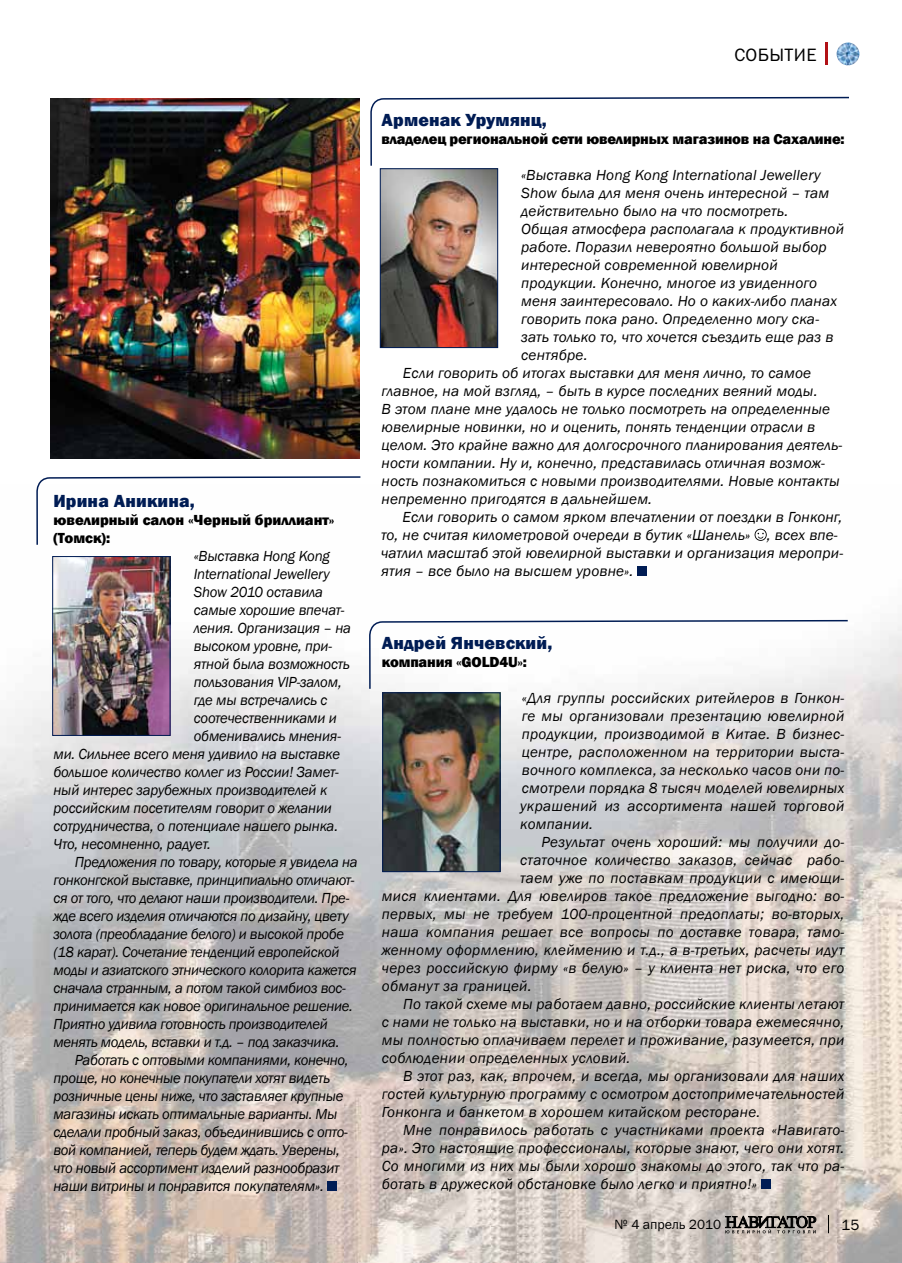
<style>
.page{position:relative;width:902px;height:1263px;background:#fff}
.page>*{position:absolute;margin:0;border:0;box-sizing:border-box;transform-origin:0 0}
.t1{font:800 18px "Franklin Gothic";letter-spacing:.01em;color:#001c54}
.t2{font:18px "Franklin Gothic Book C";color:#000}
.t3{font:italic 15px/18px "Franklin Gothic";letter-spacing:.01em;color:#000;text-align:justify}
.t4{font:italic 15px "Franklin Gothic";letter-spacing:-.02em;color:#000}
.t5{font:italic 15px "Franklin Gothic";letter-spacing:-.01em;color:#000}
.t6{font:800 15px/18px "Franklin Gothic";letter-spacing:-.01em;color:#000}
.t7{font:15px "Franklin Gothic Book C";color:#000}
.t8{font:13.5px "Franklin Gothic Book C";color:#000}
</style>
<div class="page">
<img style="left:836px;top:43px;width:23px;height:22px;border-radius:11px">
<hr style="left:825px;top:43px;width:3px;height:22px;background:#b11116">
<svg style="left:370px;top:96px;width:479px;height:70px"></svg>
<img style="left:0;top:528px;width:901px;height:735px">
<svg style="left:725px;top:1216px;width:91px;height:17px;background:#726d69"></svg>
<svg style="left:828px;top:1215px;width:1px;height:18px"></svg>
<svg style="left:754px;top:529px;width:12px;height:12px"></svg>
<div style="left:637px;top:566px;width:9px;height:10px;background:#001c54"></div>
<div style="left:327px;top:1181px;width:9px;height:10px;background:#001c54"></div>
<img style="left:382px;top:170px;width:114px;height:176px">
<div style="left:380px;top:168px;width:118px;height:180px;border:1px solid #001c54"></div>
<img style="left:54px;top:558px;width:114px;height:176px">
<div style="left:52px;top:556px;width:118px;height:180px;border:1px solid #001c54"></div>
<svg style="left:36px;top:476px;width:326px;height:70px"></svg>
<img style="left:51px;top:98px;width:308px;height:361px">
<div style="left:761px;top:1179px;width:9px;height:9px;background:#001c54"></div>
<img style="left:384px;top:694px;width:114px;height:176px">
<div style="left:382px;top:692px;width:118px;height:180px;border:1px solid #001c54"></div>
<svg style="left:368px;top:619px;width:481px;height:71px"></svg>
<p class="t1" style="left:53px;top:489px;width:143px">Ирина Аникина,</p>
<p class="t6" style="left:53px;top:511px;width:282px">ювелирный салон «Черный бриллиант» (Томск):</p>
<p class="t5" style="left:194px;top:546px;width:138px">«Выставка Hong Kong</p>
<p class="t5" style="left:194px;top:564px;width:137px">International Jewellery</p>
<p class="t5" style="left:194px;top:582px;width:131px">Show 2010 оставила</p>
<p class="t5" style="left:194px;top:600px;width:152px">самые хорошие впечат-</p>
<p class="t5" style="left:194px;top:618px;width:159px">ления. Организация – на</p>
<p class="t5" style="left:194px;top:636px;width:140px">высоком уровне, при-</p>
<p class="t5" style="left:194px;top:654px;width:158px">ятной была возможность</p>
<p class="t5" style="left:194px;top:672px;width:149px">пользования VIP-залом,</p>
<p class="t5" style="left:194px;top:690px;width:135px">где мы встречались с</p>
<p class="t5" style="left:194px;top:708px;width:145px">соотечественниками и</p>
<p class="t5" style="left:194px;top:726px;width:149px">обменивались мнения-</p>
<p class="t5" style="left:53px;top:744px;width:288px">ми. Сильнее всего меня удивило на выставке</p>
<p class="t5" style="left:53px;top:762px;width:287px">большое количество коллег из России! Замет-</p>
<p class="t5" style="left:53px;top:780px;width:275px">ный интерес зарубежных производителей к</p>
<p class="t5" style="left:53px;top:798px;width:280px">российским посетителям говорит о желании</p>
<p class="t5" style="left:53px;top:816px;width:286px">сотрудничества, о потенциале нашего рынка.</p>
<p class="t5" style="left:53px;top:834px;width:159px">Что, несомненно, радует.</p>
<p class="t4" style="left:75px;top:852px;width:284px">Предложения по товару, которые я увидела на</p>
<p class="t4" style="left:53px;top:870px;width:302px">гонконгской выставке, принципиально отличают-</p>
<p class="t4" style="left:53px;top:888px;width:297px">ся от того, что делают наши производители. Пре-</p>
<p class="t4" style="left:53px;top:906px;width:297px">жде всего изделия отличаются по дизайну, цвету</p>
<p class="t4" style="left:53px;top:924px;width:292px">золота (преобладание белого) и высокой пробе</p>
<p class="t4" style="left:53px;top:942px;width:287px">(18 карат). Сочетание тенденций европейской</p>
<p class="t4" style="left:53px;top:960px;width:305px">моды и азиатского этнического колорита кажется</p>
<p class="t4" style="left:53px;top:978px;width:294px">сначала странным, а потом такой симбиоз вос-</p>
<p class="t4" style="left:53px;top:996px;width:301px">принимается как новое оригинальное решение.</p>
<p class="t4" style="left:53px;top:1014px;width:276px">Приятно удивила готовность производителей</p>
<p class="t4" style="left:53px;top:1032px;width:287px">менять модель, вставки и т.д. – под заказчика.</p>
<p class="t4" style="left:75px;top:1050px;width:275px">Работать с оптовыми компаниями, конечно,</p>
<p class="t4" style="left:53px;top:1068px;width:278px">проще, но конечные покупатели хотят видеть</p>
<p class="t4" style="left:53px;top:1086px;width:291px">розничные цены ниже, что заставляет крупные</p>
<p class="t4" style="left:53px;top:1104px;width:285px">магазины искать оптимальные варианты. Мы</p>
<p class="t4" style="left:53px;top:1122px;width:296px">сделали пробный заказ, объединившись с опто-</p>
<p class="t4" style="left:53px;top:1140px;width:288px">вой компанией, теперь будем ждать. Уверены,</p>
<p class="t4" style="left:53px;top:1158px;width:287px">что новый ассортимент изделий разнообразит</p>
<p class="t4" style="left:53px;top:1176px;width:272px">наши витрины и понравится покупателям».</p>
<p class="t2" style="left:734px;top:45px;width:13px">событие</p>
<p class="t1" style="left:381px;top:108px;width:166px">Арменак Урумянц,</p>
<p class="t6" style="left:381px;top:130px;width:464px">владелец региональной сети ювелирных магазинов на Сахалине:</p>
<p class="t3" style="left:521px;top:166px;width:301px">«Выставка Hong Kong International Jewellery</p>
<p class="t3" style="left:521px;top:184px;width:309px">Show была для меня очень интересной – там</p>
<p class="t3" style="left:521px;top:202px;width:268px">действительно было на что посмотреть.</p>
<p class="t3" style="left:521px;top:220px;width:324px">Общая атмосфера располагала к продуктивной</p>
<p class="t3" style="left:521px;top:238px;width:307px">работе. Поразил невероятно большой выбор</p>
<p class="t3" style="left:521px;top:256px;width:258px">интересной современной ювелирной</p>
<p class="t3" style="left:521px;top:274px;width:297px">продукции. Конечно, многое из увиденного</p>
<p class="t3" style="left:521px;top:292px;width:317px">меня заинтересовало. Но о каких-либо планах</p>
<p class="t3" style="left:521px;top:310px;width:299px">говорить пока рано. Определенно могу ска-</p>
<p class="t3" style="left:521px;top:328px;width:314px">зать только то, что хочется съездить еще раз в</p>
<p class="t3" style="left:521px;top:346px;width:68px">сентябре.</p>
<p class="t3" style="left:403px;top:364px;width:410px">Если говорить об итогах выставки для меня лично, то самое</p>
<p class="t3" style="left:381px;top:382px;width:437px">главное, на мой взгляд, – быть в курсе последних веяний моды.</p>
<p class="t3" style="left:381px;top:400px;width:450px">В этом плане мне удалось не только посмотреть на определенные</p>
<p class="t3" style="left:381px;top:418px;width:435px">ювелирные новинки, но и оценить, понять тенденции отрасли в</p>
<p class="t3" style="left:381px;top:436px;width:462px">целом. Это крайне важно для долгосрочного планирования деятель-</p>
<p class="t3" style="left:381px;top:454px;width:444px">ности компании. Ну и, конечно, представилась отличная возмож-</p>
<p class="t3" style="left:381px;top:472px;width:459px">ность познакомиться с новыми производителями. Новые контакты</p>
<p class="t3" style="left:381px;top:490px;width:272px">непременно пригодятся в дальнейшем.</p>
<p class="t3" style="left:402px;top:508px;width:441px">Если говорить о самом ярком впечатлении от поездки в Гонконг,</p>
<p class="t3" style="left:381px;top:526px;width:458px">то, не считая километровой очереди в бутик «Шанель» , всех впе-</p>
<p class="t3" style="left:381px;top:544px;width:463px">чатлил масштаб этой ювелирной выставки и организация меропри-</p>
<p class="t3" style="left:381px;top:562px;width:254px">ятия – все было на высшем уровне».</p>
<p class="t1" style="left:382px;top:631px;width:172px">Андрей Янчевский,</p>
<p class="t6" style="left:382px;top:652px;width:147px">компания «GOLD4U»:</p>
<p class="t3" style="left:520px;top:689px;width:325px">«Для группы российских ритейлеров в Гонкон&shy;ге мы организовали презентацию ювелирной продукции, производимой в Китае. В бизнес&shy;центре, расположенном на территории выста&shy;вочного комплекса, за несколько часов они по&shy;смотрели порядка 8 тысяч моделей ювелирных украшений из ассортимента нашей торговой компании.</p>
<p class="t3" style="left:541px;top:833px;width:304px">Результат очень хороший: мы получили до-</p>
<p class="t3" style="left:520px;top:851px;width:325px">статочное количество заказов, сейчас рабо-</p>
<p class="t3" style="left:520px;top:869px;width:325px">таем уже по поставкам продукции с имеющи-</p>
<p class="t3" style="left:382px;top:887px;width:464px">мися клиентами. Для ювелиров такое предложение выгодно: во-</p>
<p class="t3" style="left:382px;top:905px;width:464px">первых, мы не требуем 100-процентной предоплаты; во-вторых,</p>
<p class="t3" style="left:382px;top:923px;width:464px">наша компания решает все вопросы по доставке товара, тамо-</p>
<p class="t3" style="left:382px;top:941px;width:464px">женному оформлению, клеймению и т.д., а в-третьих, расчеты идут</p>
<p class="t3" style="left:382px;top:959px;width:464px">через российскую фирму «в белую» – у клиента нет риска, что его</p>
<p class="t3" style="left:382px;top:977px;width:151px">обманут за границей.</p>
<p class="t3" style="left:403px;top:995px;width:442px">По такой схеме мы работаем давно, российские клиенты летают</p>
<p class="t3" style="left:382px;top:1013px;width:464px">с нами не только на выставки, но и на отборки товара ежемесячно,</p>
<p class="t3" style="left:382px;top:1031px;width:464px">мы полностью оплачиваем перелет и проживание, разумеется, при</p>
<p class="t3" style="left:382px;top:1049px;width:250px">соблюдении определенных условий.</p>
<p class="t3" style="left:403px;top:1067px;width:442px">В этот раз, как, впрочем, и всегда, мы организовали для наших</p>
<p class="t3" style="left:382px;top:1085px;width:464px">гостей культурную программу с осмотром достопримечательностей</p>
<p class="t3" style="left:382px;top:1103px;width:380px">Гонконга и банкетом в хорошем китайском ресторане.</p>
<p class="t3" style="left:403px;top:1121px;width:443px">Мне понравилось работать с участниками проекта «Навигато-</p>
<p class="t3" style="left:382px;top:1139px;width:464px">ра». Это настоящие профессионалы, которые знают, чего они хотят.</p>
<p class="t3" style="left:382px;top:1157px;width:464px">Со многими из них мы были хорошо знакомы до этого, так что ра-</p>
<p class="t3" style="left:382px;top:1175px;width:376px">ботать в дружеской обстановке было легко и приятно!»</p>
<p class="t8" style="left:614px;top:1217px;width:108px">№ 4 апрель 2010</p>
<p class="t7" style="left:841px;top:1217px;width:19px">15</p>
</div>
